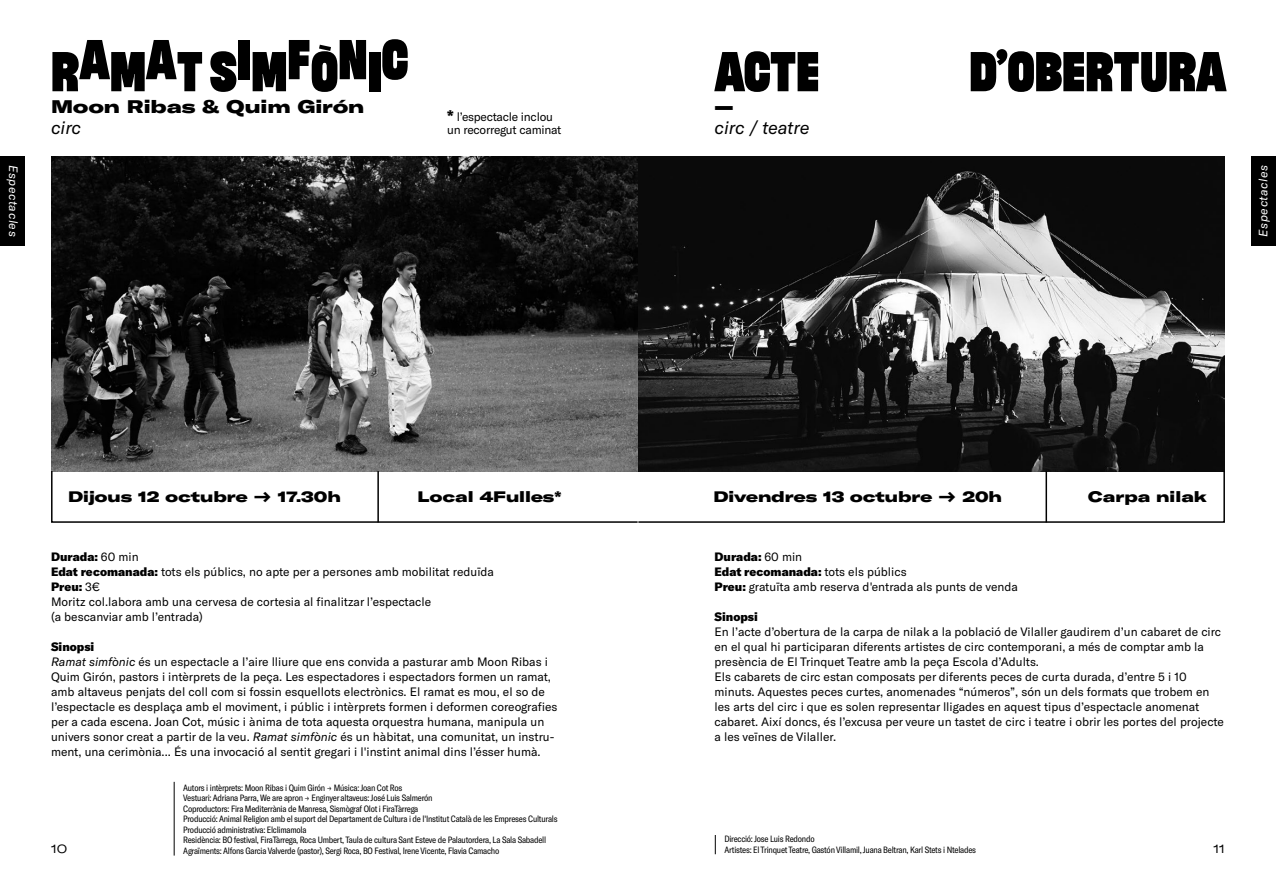
<style>
.page{position:relative;width:1276px;height:893px;background:#fff}
.page>*{position:absolute;margin:0;border:0;box-sizing:border-box;transform-origin:0 0}
.t1{font:106.5px "Flexible H200 W200";color:#000}
.t2{font:900 expanded 18px "GT America";color:#000}
.t3{font:italic 18px "GT America";letter-spacing:-.005em;color:#000}
.t4{font:900 expanded 15px "GT America";color:#000}
.t5{font:12px/15px "GT America";color:#000}
.t6{font:12px/13.5px "GT America";letter-spacing:-.02em;color:#000}
.t7{font:italic 12px "GT America";letter-spacing:.05em;color:#fff}
.t8{font:900 12px "GT America";color:#000}
.t9{font:expanded 12px "GT America";color:#000}
.t10{font:condensed 9px/10.5px "GT America";letter-spacing:-.025em;color:#000}
.s1{font-weight:900;font-stretch:expanded;font-size:15px}
.s2{font-weight:900}
.s3{font-style:italic}
.s4{font-family:"Montserrat";font-style:italic;font-stretch:normal}
</style>
<div class="page">
<img style="left:51px;top:156px;width:1174px;height:314px">
<svg style="left:51px;top:470px;width:1174px;height:53px"></svg>
<hr style="left:377px;top:471px;width:2px;height:51px;background:#000">
<hr style="left:1045px;top:471px;width:2px;height:51px;background:#000">
<div style="left:1252px;top:156px;width:24px;height:89px;background:#000"></div>
<div style="left:0;top:156px;width:24px;height:89px;background:#000"></div>
<hr style="left:174px;top:782px;width:1px;height:73px;background:#000">
<svg style="left:715px;top:835px;width:1px;height:19px"></svg>
<p class="t7" style="left:20px;top:165px;width:73px;rotate:90deg">Espectacles</p>
<h1 class="t1" style="left:51px;top:-15px;width:359px">RAMAT SIMFÒNIC</h1>
<h2 class="t2" style="left:51px;top:95px;width:315px">Moon Ribas &amp; Quim Girón</h2>
<h2 class="t3" style="left:51px;top:117px;width:32px">circ</h2>
<p class="t6" style="left:447px;top:110px;width:116px"><span class="s1">*</span> l’espectacle inclou un recorregut caminat</p>
<h1 class="t1" style="left:714px;top:-15px;width:106px">ACTE</h1>
<h1 class="t1" style="left:969px;top:-15px;width:259px">D’OBERTURA</h1>
<h2 class="t2" style="left:714px;top:95px;width:21px">—</h2>
<h2 class="t3" style="left:714px;top:117px;width:96px">circ / teatre</h2>
<p class="t7" style="left:1256px;top:237px;width:73px;rotate:-90deg">Espectacles</p>
<p class="t4" style="left:68px;top:487px;width:274px">Dijous 12 octubre → 17.30h</p>
<p class="t4" style="left:417px;top:487px;width:145px">Local 4Fulles*</p>
<p class="t4" style="left:713px;top:487px;width:290px">Divendres 13 octubre → 20h</p>
<p class="t4" style="left:1088px;top:487px;width:120px">Carpa nilak</p>
<p class="t5" style="left:51px;top:549px;width:444px"><span class="s2">Durada:</span> 60 min<br><span class="s2">Edat recomanada:</span> tots els públics, no apte per a persones amb mobilitat reduïda <span class="s2">Preu:</span> 3€<br>Moritz col.labora amb una cervesa de cortesia al finalitzar l’espectacle<br>(a bescanviar amb l’entrada)</p>
<p class="t5" style="left:51px;top:639px;width:508px"><span class="s2">Sinopsi<br></span><span class="s3">Ramat simfònic</span> és un espectacle a l’aire lliure que ens convida a pasturar amb Moon Ribas i Quim Girón, pastors i intèrprets de la peça. Les espectadores i espectadors formen un ramat, amb altaveus penjats del coll com si fossin esquellots electrònics. El ramat es mou, el so de l’espectacle es desplaça amb el moviment, i públic i intèrprets formen i deformen coreografies per a cada escena. Joan Cot, músic i ànima de tota aquesta orquestra humana, manipula un univers sonor creat a partir de la veu. <span class="s3">Ramat simfònic</span> és un hàbitat, una comunitat, un instru&shy;ment, una cerimònia... És una invocació al sentit gregari i l'instint animal dins l’ésser humà.</p>
<p class="t5" style="left:714px;top:549px;width:305px"><span class="s2">Durada:</span> 60 min<br><span class="s2">Edat recomanada:</span> tots els públics<br><span class="s2">Preu:</span> gratuïta amb reserva d'entrada als punts de venda</p>
<p class="t8" style="left:714px;top:609px;width:45px">Sinopsi</p>
<p class="t5" style="left:714px;top:624px;width:511px">En l’acte d’obertura de la carpa de nilak a la població de Vilaller gaudirem d’un cabaret de circ en el qual hi participaran diferents artistes de circ contemporani, a més de comptar amb la presència de El Trinquet Teatre amb la peça Escola d’Adults.<br>Els cabarets de circ estan composats per diferents peces de curta durada, d’entre 5 i 10 minuts. Aquestes peces curtes, anomenades “números”, són un dels formats que trobem en les arts del circ i que es solen representar lligades en aquest tipus d’espectacle anomenat cabaret. Així doncs, és l’excusa per veure un tastet de circ i teatre i obrir les portes del projecte a les veïnes de Vilaller.</p>
<p class="t10" style="left:183px;top:782px;width:376px">Autors i intèrprets: Moon Ribas i Quim Girón <span class="s4">→</span> Música: Joan Cot Ros<br>Vestuari: Adriana Parra, We are apron <span class="s4">→</span> Enginyer altaveus: José Luis Salmerón<br>Coproductors: Fira Mediterrània de Manresa, Sismògraf Olot i FiraTàrrega<br>Producció: Animal Religion amb el suport del Departament de Cultura i de l'Institut Català de les Empreses Culturals Producció administrativa: Elclimamola<br>Residència: BO festival, FiraTàrrega, Roca Umbert, Taula de cultura Sant Esteve de Palautordera, La Sala Sabadell Agraïments: Alfons Garcia Valverde (pastor), Sergi Roca, BO Festival, Irene Vicente, Flavia Camacho</p>
<p class="t10" style="left:724px;top:834px;width:253px">Direcció: Jose Luis Redondo<br>Artistes: El Trinquet Teatre, Gastón Villamil, Juana Beltran, Karl Stets i Ntelades</p>
<p class="t9" style="left:51px;top:841px;width:18px">10</p>
<p class="t9" style="left:1213px;top:841px;width:13px">11</p>
</div>
